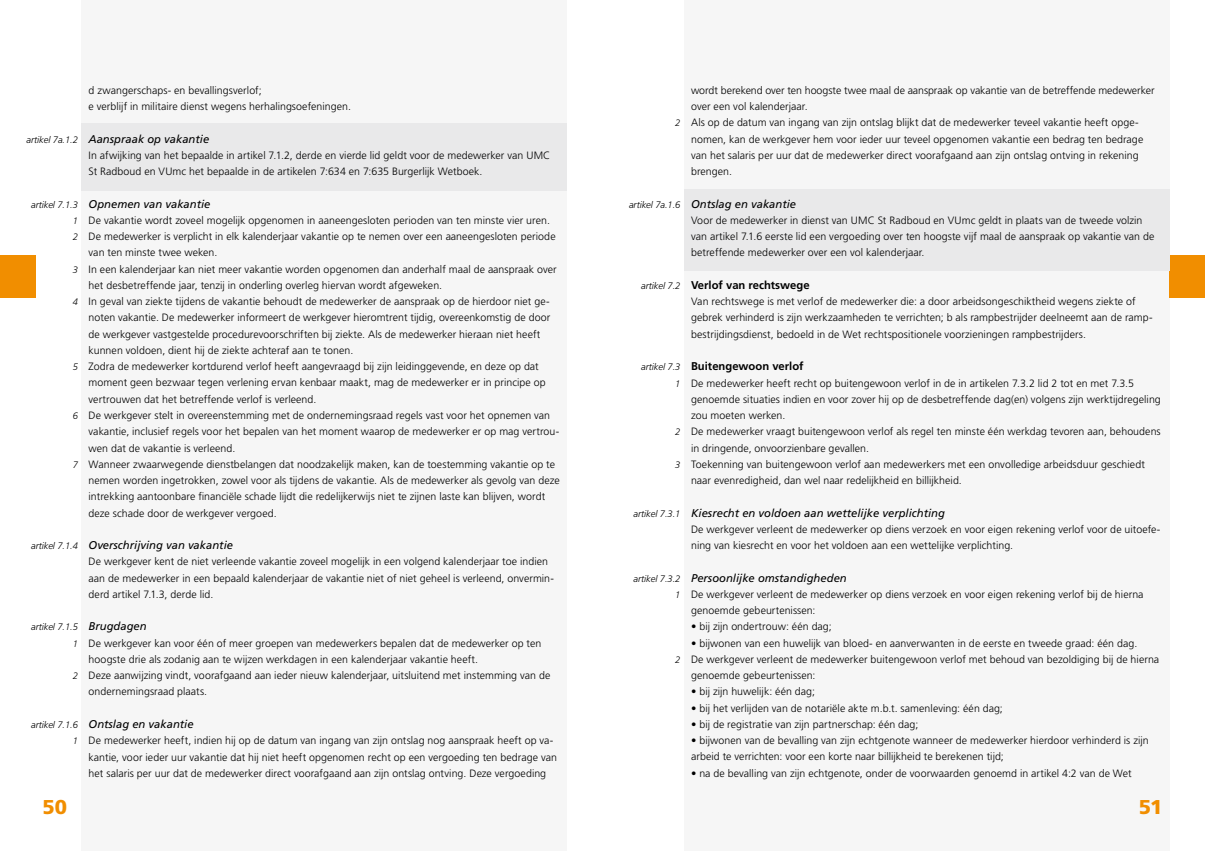
<style>
.page{position:relative;width:1205px;height:851px;background:#fff}
.page>*{position:absolute;margin:0;border:0;box-sizing:border-box;transform-origin:0 0}
.t1{font:900 20px "Frutiger LT";color:#f18e00}
.t2{font:italic 11.25px "Frutiger LT";color:#000}
.t3{font:700 11.25px "Frutiger LT";color:#000}
.t4{font:300 10.62px/16.2px "Frutiger LT";letter-spacing:.005em;color:#000}
.t5{font:italic 300 9.38px/16.2px "Frutiger LT";letter-spacing:-.01em;color:#000;text-align:right}
</style>
<div class="page">
<div style="left:684px;top:0;width:485px;height:850px;background:#f6f6f6"></div>
<div style="left:81px;top:0;width:486px;height:850px;background:#f6f6f6"></div>
<div style="left:0;top:255px;width:35px;height:43px;background:#f18e00"></div>
<div style="left:1169px;top:255px;width:36px;height:43px;background:#f18e00"></div>
<div style="left:81px;top:123px;width:486px;height:68px;background:#e9e9ea"></div>
<div style="left:684px;top:189px;width:485px;height:81px;background:#e9e9ea"></div>
<p class="t5" style="left:27px;top:131px;width:53px">artikel 7a.1.2</p>
<p class="t5" style="left:73px;top:196px;width:7px;text-align:justify;text-indent:-42px">artikel 7.1.3<br>1<br>2</p>
<p class="t5" style="left:73px;top:261px;width:7px">3</p>
<p class="t5" style="left:73px;top:294px;width:7px">4</p>
<p class="t5" style="left:73px;top:359px;width:7px">5</p>
<p class="t5" style="left:73px;top:407px;width:7px">6</p>
<p class="t5" style="left:73px;top:456px;width:7px">7</p>
<p class="t5" style="left:31px;top:537px;width:48px">artikel 7.1.4</p>
<p class="t5" style="left:31px;top:619px;width:48px">artikel 7.1.5<br>1</p>
<p class="t5" style="left:73px;top:667px;width:7px">2</p>
<p class="t5" style="left:31px;top:716px;width:48px">artikel 7.1.6<br>1</p>
<h1 class="t1" style="left:43px;top:794px;width:26px">50</h1>
<p class="t4" style="left:89px;top:82px;width:264px">d zwangerschaps- en bevallingsverlof;<br>e verblijf in militaire dienst wegens herhalingsoefeningen.</p>
<p class="t2" style="left:89px;top:132px;width:122px">Aanspraak op vakantie</p>
<p class="t4" style="left:89px;top:147px;width:463px">In afwijking van het bepaalde in artikel 7.1.2, derde en vierde lid geldt voor de medewerker van UMC<br>St Radboud en VUmc het bepaalde in de artikelen 7:634 en 7:635 Burgerlijk Wetboek.</p>
<p class="t2" style="left:89px;top:197px;width:123px">Opnemen van vakantie</p>
<p class="t4" style="left:89px;top:212px;width:472px">De vakantie wordt zoveel mogelijk opgenomen in aaneengesloten perioden van ten minste vier uren.<br>De medewerker is verplicht in elk kalenderjaar vakantie op te nemen over een aaneengesloten periode van ten minste twee weken.<br>In een kalenderjaar kan niet meer vakantie worden opgenomen dan anderhalf maal de aanspraak over het desbetreffende jaar, tenzij in onderling overleg hiervan wordt afgeweken.<br>In geval van ziekte tijdens de vakantie behoudt de medewerker de aanspraak op de hierdoor niet ge&shy;noten vakantie. De medewerker informeert de werkgever hieromtrent tijdig, overeenkomstig de door de werkgever vastgestelde procedurevoorschriften bij ziekte. Als de medewerker hieraan niet heeft kunnen voldoen, dient hij de ziekte achteraf aan te tonen.<br>Zodra de medewerker kortdurend verlof heeft aangevraagd bij zijn leidinggevende, en deze op dat moment geen bezwaar tegen verlening ervan kenbaar maakt, mag de medewerker er in principe op vertrouwen dat het betreffende verlof is verleend.<br>De werkgever stelt in overeenstemming met de ondernemingsraad regels vast voor het opnemen van vakantie, inclusief regels voor het bepalen van het moment waarop de medewerker er op mag vertrou&shy;wen dat de vakantie is verleend.<br>Wanneer zwaarwegende dienstbelangen dat noodzakelijk maken, kan de toestemming vakantie op te nemen worden ingetrokken, zowel voor als tijdens de vakantie. Als de medewerker als gevolg van deze intrekking aantoonbare financiële schade lijdt die redelijkerwijs niet te zijnen laste kan blijven, wordt deze schade door de werkgever vergoed.</p>
<p class="t2" style="left:89px;top:538px;width:146px">Overschrijving van vakantie</p>
<p class="t4" style="left:89px;top:553px;width:467px">De werkgever kent de niet verleende vakantie zoveel mogelijk in een volgend kalenderjaar toe indien aan de medewerker in een bepaald kalenderjaar de vakantie niet of niet geheel is verleend, onvermin&shy;derd artikel 7.1.3, derde lid.</p>
<p class="t2" style="left:89px;top:620px;width:60px">Brugdagen</p>
<p class="t4" style="left:89px;top:635px;width:463px">De werkgever kan voor één of meer groepen van medewerkers bepalen dat de medewerker op ten hoogste drie als zodanig aan te wijzen werkdagen in een kalenderjaar vakantie heeft.<br>Deze aanwijzing vindt, voorafgaand aan ieder nieuw kalenderjaar, uitsluitend met instemming van de ondernemingsraad plaats.</p>
<p class="t2" style="left:89px;top:717px;width:107px">Ontslag en vakantie</p>
<p class="t4" style="left:89px;top:732px;width:470px">De medewerker heeft, indien hij op de datum van ingang van zijn ontslag nog aanspraak heeft op va&shy;kantie, voor ieder uur vakantie dat hij niet heeft opgenomen recht op een vergoeding ten bedrage van het salaris per uur dat de medewerker direct voorafgaand aan zijn ontslag ontving. Deze vergoeding</p>
<p class="t5" style="left:675px;top:115px;width:7px">2</p>
<p class="t5" style="left:629px;top:196px;width:53px">artikel 7a.1.6</p>
<p class="t5" style="left:641px;top:277px;width:41px">artikel 7.2</p>
<p class="t5" style="left:641px;top:359px;width:41px">artikel 7.3<br>1</p>
<p class="t5" style="left:675px;top:424px;width:7px">2</p>
<p class="t5" style="left:675px;top:456px;width:7px">3</p>
<p class="t5" style="left:634px;top:505px;width:48px">artikel 7.3.1</p>
<p class="t5" style="left:634px;top:570px;width:48px">artikel 7.3.2<br>1</p>
<p class="t5" style="left:675px;top:651px;width:7px">2</p>
<p class="t4" style="left:691px;top:82px;width:465px">wordt berekend over ten hoogste twee maal de aanspraak op vakantie van de betreffende medewerker over een vol kalenderjaar.<br>Als op de datum van ingang van zijn ontslag blijkt dat de medewerker teveel vakantie heeft opge&shy;nomen, kan de werkgever hem voor ieder uur teveel opgenomen vakantie een bedrag ten bedrage van het salaris per uur dat de medewerker direct voorafgaand aan zijn ontslag ontving in rekening brengen.</p>
<p class="t2" style="left:691px;top:197px;width:107px">Ontslag en vakantie</p>
<p class="t4" style="left:691px;top:212px;width:465px">Voor de medewerker in dienst van UMC St Radboud en VUmc geldt in plaats van de tweede volzin van artikel 7.1.6 eerste lid een vergoeding over ten hoogste vijf maal de aanspraak op vakantie van de betreffende medewerker over een vol kalenderjaar.</p>
<p class="t3" style="left:691px;top:278px;width:120px">Verlof van rechtswege</p>
<p class="t4" style="left:691px;top:293px;width:463px">Van rechtswege is met verlof de medewerker die: a door arbeidsongeschiktheid wegens ziekte of gebrek verhinderd is zijn werkzaamheden te verrichten; b als rampbestrijder deelneemt aan de ramp&shy;bestrijdingsdienst, bedoeld in de Wet rechtspositionele voorzieningen rampbestrijders.</p>
<p class="t3" style="left:691px;top:359px;width:114px">Buitengewoon verlof</p>
<p class="t4" style="left:691px;top:375px;width:471px">De medewerker heeft recht op buitengewoon verlof in de in artikelen 7.3.2 lid 2 tot en met 7.3.5 genoemde situaties indien en voor zover hij op de desbetreffende dag(en) volgens zijn werktijdregeling zou moeten werken.<br>De medewerker vraagt buitengewoon verlof als regel ten minste één werkdag tevoren aan, behoudens in dringende, onvoorzienbare gevallen.<br>Toekenning van buitengewoon verlof aan medewerkers met een onvolledige arbeidsduur geschiedt naar evenredigheid, dan wel naar redelijkheid en billijkheid.</p>
<p class="t2" style="left:691px;top:506px;width:255px">Kiesrecht en voldoen aan wettelijke verplichting</p>
<p class="t4" style="left:691px;top:521px;width:471px">De werkgever verleent de medewerker op diens verzoek en voor eigen rekening verlof voor de uitoefe&shy;ning van kiesrecht en voor het voldoen aan een wettelijke verplichting.</p>
<p class="t2" style="left:691px;top:571px;width:157px">Persoonlijke omstandigheden</p>
<p class="t4" style="left:691px;top:586px;width:454px">De werkgever verleent de medewerker op diens verzoek en voor eigen rekening verlof bij de hierna genoemde gebeurtenissen:</p>
<p class="t4" style="left:691px;top:618px;width:142px">• bij zijn ondertrouw: één dag;</p>
<p class="t4" style="left:691px;top:635px;width:470px">• bijwonen van een huwelijk van bloed- en aanverwanten in de eerste en tweede graad: één dag.<br>De werkgever verleent de medewerker buitengewoon verlof met behoud van bezoldiging bij de hierna genoemde gebeurtenissen:</p>
<p class="t4" style="left:691px;top:683px;width:125px">• bij zijn huwelijk: één dag;</p>
<p class="t4" style="left:691px;top:700px;width:313px">• bij het verlijden van de notariële akte m.b.t. samenleving: één dag;</p>
<p class="t4" style="left:691px;top:716px;width:229px">• bij de registratie van zijn partnerschap: één dag;</p>
<p class="t4" style="left:691px;top:732px;width:459px">• bijwonen van de bevalling van zijn echtgenote wanneer de medewerker hierdoor verhinderd is zijn arbeid te verrichten: voor een korte naar billijkheid te berekenen tijd;</p>
<p class="t4" style="left:691px;top:765px;width:442px">• na de bevalling van zijn echtgenote, onder de voorwaarden genoemd in artikel 4:2 van de Wet</p>
<h1 class="t1" style="left:1139px;top:794px;width:25px">51</h1>
</div>
